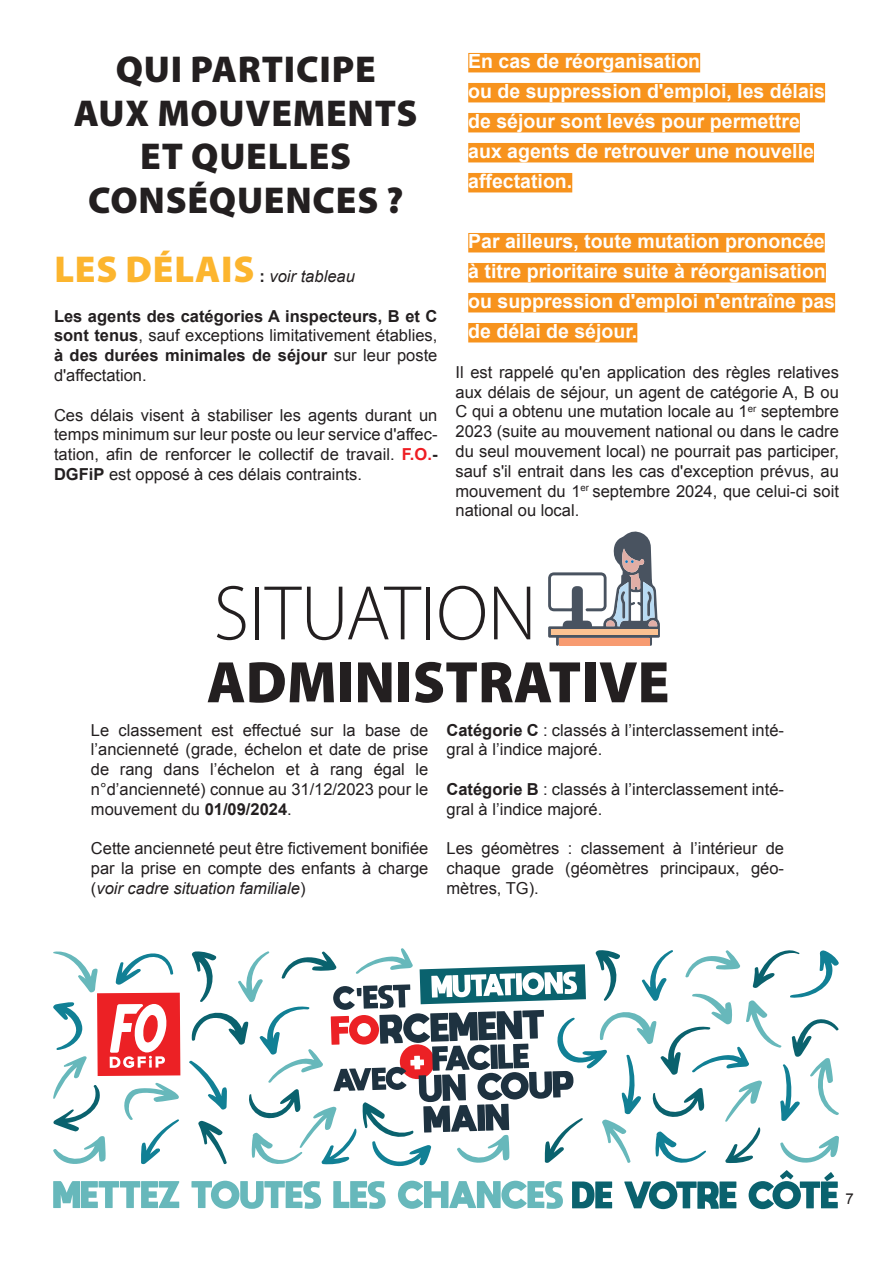
<style>
.page{position:relative;width:893px;height:1263px;background:#fff}
.page>*{position:absolute;margin:0;border:0;box-sizing:border-box;transform-origin:0 0}
.t1{font:300 78.15px "Myriad Pro";color:#231f20}
.t2{font:900 59.1px "Myriad Pro";color:#231f20}
.t3{font:900 37.5px/43.5px "Myriad Pro";letter-spacing:.02em;color:#231f20;text-align:center}
.t4{font:900 37.5px "Myriad Pro";letter-spacing:.02em;color:#fcb52e}
.t5{font:700 19.5px/30px "Arial";color:#fff}
.t6{font:16.5px/19.8px "Arial";color:#231f20;text-align:justify}
.t7{font:700 16.5px/19.8px "Arial";color:#231f20;text-align:justify}
.t8{font:italic 16.5px "Arial";color:#231f20}
.t9{font:15px "Arial";color:#231f20}
.s1{font-weight:700;font-style:normal}
.s2{font-weight:400}
.s3{font-weight:700;color:#ee1d23}
.s4{font-weight:700}
.s5{font-style:italic}
</style>
<div class="page">
<div style="left:468px;top:53px;width:232px;height:19px;background:#f7931d"></div>
<div style="left:468px;top:83px;width:357px;height:19px;background:#f7931d"></div>
<div style="left:468px;top:113px;width:332px;height:19px;background:#f7931d"></div>
<div style="left:468px;top:143px;width:346px;height:19px;background:#f7931d"></div>
<div style="left:468px;top:173px;width:104px;height:19px;background:#f7931d"></div>
<div style="left:468px;top:233px;width:357px;height:19px;background:#f7931d"></div>
<div style="left:468px;top:263px;width:358px;height:19px;background:#f7931d"></div>
<div style="left:468px;top:293px;width:367px;height:19px;background:#f7931d"></div>
<div style="left:468px;top:323px;width:169px;height:19px;background:#f7931d"></div>
<svg style="left:548px;top:531px;width:112px;height:115px"></svg>
<div style="left:559px;top:638px;width:90px;height:8px;background:#f79b71"></div>
<svg style="left:53px;top:1181px;width:126px;height:27px"></svg>
<svg style="left:53px;top:951px;width:127px;height:214px"></svg>
<svg style="left:189px;top:948px;width:650px;height:261px"></svg>
<h3 class="t3" style="left:74px;top:48px;width:345px">QUI PARTICIPE<br>AUX MOUVEMENTS<br>ET QUELLES<br>CONSÉQUENCES ?</h3>
<h3 class="t4" style="left:54px;top:248px;width:202px">LES DÉLAIS</h3>
<p class="t8" style="left:259px;top:265px;width:97px"><span class="s1">:</span> voir tableau</p>
<p class="t7" style="left:54px;top:306px;width:385px">Les agents des catégories A inspecteurs, B et C sont tenus<span class="s2">, sauf exceptions limitativement établies, </span>à des durées minimales de séjour <span class="s2">sur leur poste d'affectation.</span></p>
<p class="t6" style="left:54px;top:405px;width:385px">Ces délais visent à stabiliser les agents durant un temps minimum sur leur poste ou leur service d'affec&shy;tation, afin de renforcer le collectif de travail. <span class="s3">F.O.</span><span class="s4">- DGFiP</span> est opposé à ces délais contraints.</p>
<p class="t5" style="left:468px;top:47px;width:358px">En cas de réorganisation<br>ou de suppression d'emploi, les délais de séjour sont levés pour permettre aux agents de retrouver une nouvelle affectation.</p>
<p class="t5" style="left:468px;top:227px;width:368px">Par ailleurs, toute mutation prononcée à titre prioritaire suite à réorganisation ou suppression d'emploi n'entraîne pas de délai de séjour.</p>
<p class="t6" style="left:455px;top:362px;width:385px">Il est rappelé qu'en application des règles relatives aux délais de séjour, un agent de catégorie A, B ou C qui a obtenu une mutation locale au 1<sup>er</sup> septembre 2023 (suite au mouvement national ou dans le cadre du seul mouvement local) ne pourrait pas participer, sauf s'il entrait dans les cas d'exception prévus, au mouvement du 1<sup>er</sup> septembre 2024, que celui-ci soit national ou local.</p>
<h1 class="t1" style="left:214px;top:566px;width:324px">SITUATION</h1>
<h2 class="t2" style="left:207px;top:649px;width:464px">ADMINISTRATIVE</h2>
<p class="t6" style="left:91px;top:720px;width:339px">Le classement est effectué sur la base de l’ancienneté (grade, échelon et date de prise de rang dans l’échelon et à rang égal le n°d’ancienneté) connue au 31/12/2023 pour le mouvement du <span class="s4">01/09/2024</span>.</p>
<p class="t6" style="left:91px;top:839px;width:339px">Cette ancienneté peut être fictivement bonifiée par la prise en compte des enfants à charge (<span class="s5">voir cadre situation familiale</span>)</p>
<p class="t6" style="left:446px;top:720px;width:339px"><span class="s4">Catégorie C</span> : classés à l’interclassement inté&shy;gral à l’indice majoré.</p>
<p class="t6" style="left:446px;top:779px;width:339px"><span class="s4">Catégorie B</span> : classés à l’interclassement inté&shy;gral à l’indice majoré.</p>
<p class="t6" style="left:446px;top:839px;width:339px">Les géomètres : classement à l’intérieur de chaque grade (géomètres principaux, géo&shy;mètres, TG).</p>
<p class="t9" style="left:846px;top:1189px;width:10px">7</p>
</div>
